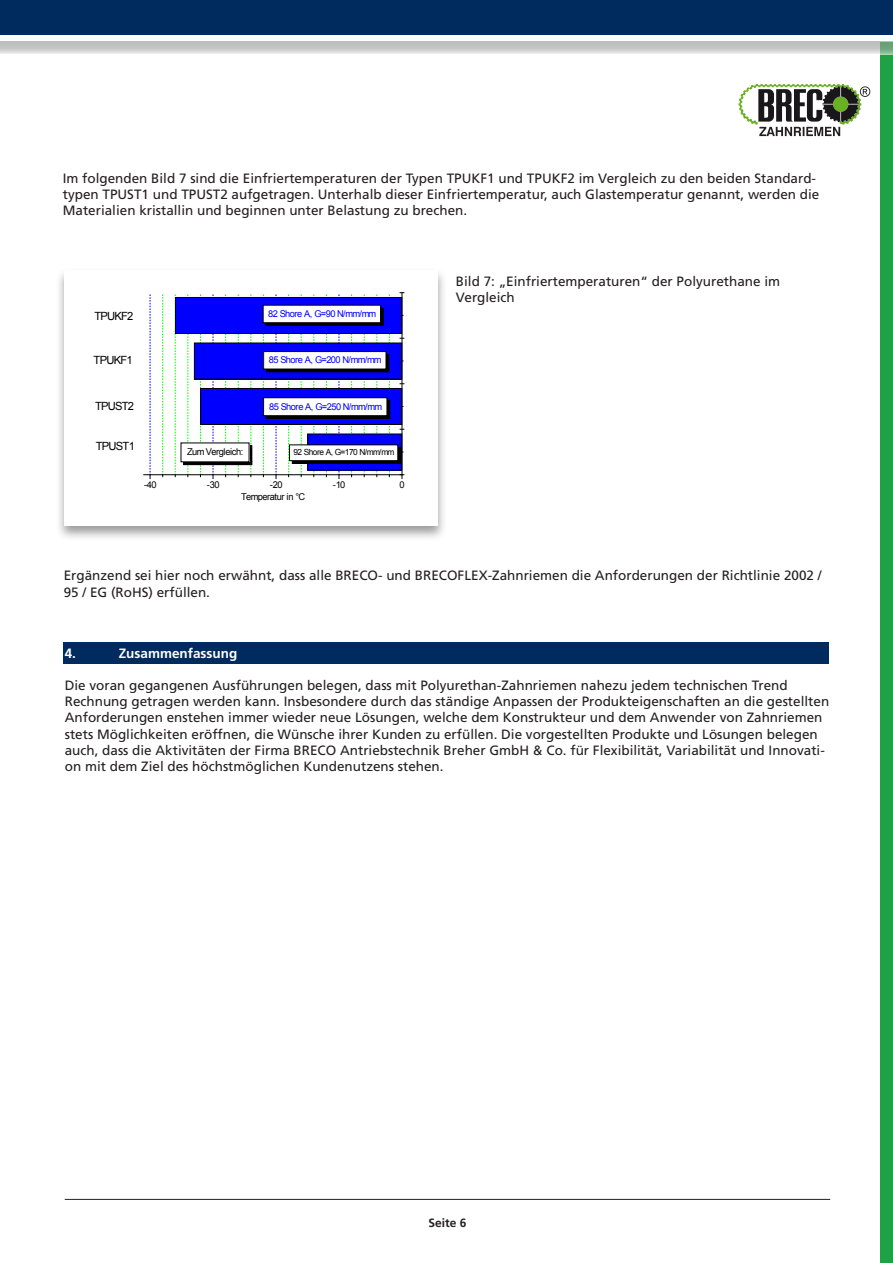
<style>
.page{position:relative;width:893px;height:1263px;background:#fff}
.page>*{position:absolute;margin:0;border:0;box-sizing:border-box;transform-origin:0 0}
.t1{font:13.5px/16.2px "Frutiger";color:#231f20}
.t2{font:700 13.5px "Frutiger";color:#fff}
.t3{font:700 12px "Frutiger";color:#231f20}
.t4{font:11.25px "Arial";letter-spacing:-.07em;color:#000}
.t5{font:9.45px "Arial";letter-spacing:-.06em;color:#00f}
.t6{font:9.45px "Arial";letter-spacing:-.06em;color:#000}
.t7{font:8.4px "Arial";letter-spacing:-.065em;color:#000}
</style>
<div class="page">
<hr style="left:65px;top:1199px;width:765px;height:1px;background:#231f20">
<div style="left:63px;top:642px;width:765px;height:21px;background:#002b5f"></div>
<div style="left:55px;top:268px;width:392px;height:273px;background:#231f20;opacity:.45"></div>
<div style="left:64px;top:270px;width:374px;height:255px;background:#fff"></div>
<div style="left:308px;top:434px;width:94px;height:36px;background:#00f"></div>
<div style="left:201px;top:388px;width:201px;height:36px;background:#00f"></div>
<div style="left:200px;top:388px;width:202px;height:37px;border:1px solid #000"></div>
<div style="left:194px;top:343px;width:208px;height:36px;background:#00f"></div>
<div style="left:175px;top:297px;width:227px;height:36px;background:#00f"></div>
<div style="left:175px;top:297px;width:227px;height:37px;border:1px solid #000"></div>
<hr style="left:402px;top:293px;width:1px;height:182px;background:#000">
<svg style="left:150px;top:295px;width:1px;height:183px"></svg>
<svg style="left:162px;top:295px;width:1px;height:182px"></svg>
<svg style="left:175px;top:295px;width:1px;height:182px"></svg>
<svg style="left:187px;top:295px;width:2px;height:182px"></svg>
<svg style="left:200px;top:295px;width:1px;height:182px"></svg>
<svg style="left:213px;top:295px;width:1px;height:183px"></svg>
<svg style="left:225px;top:295px;width:1px;height:182px"></svg>
<svg style="left:238px;top:295px;width:1px;height:182px"></svg>
<svg style="left:250px;top:295px;width:2px;height:182px"></svg>
<svg style="left:263px;top:295px;width:1px;height:182px"></svg>
<svg style="left:276px;top:295px;width:1px;height:183px"></svg>
<svg style="left:288px;top:295px;width:1px;height:182px"></svg>
<svg style="left:301px;top:295px;width:1px;height:182px"></svg>
<svg style="left:313px;top:295px;width:2px;height:182px"></svg>
<svg style="left:326px;top:295px;width:1px;height:182px"></svg>
<svg style="left:339px;top:295px;width:1px;height:183px"></svg>
<svg style="left:351px;top:295px;width:1px;height:182px"></svg>
<svg style="left:364px;top:295px;width:1px;height:182px"></svg>
<svg style="left:376px;top:295px;width:2px;height:182px"></svg>
<svg style="left:389px;top:295px;width:1px;height:182px"></svg>
<hr style="left:144px;top:474px;width:258px;height:1px;background:#000">
<div style="left:184px;top:462px;width:68px;height:3px;border:1px solid #000"></div>
<div style="left:249px;top:445px;width:3px;height:17px;border:1px solid #000"></div>
<div style="left:181px;top:443px;width:68px;height:19px;background:#fff"></div>
<div style="left:266px;top:415px;width:124px;height:4px;border:1px solid #000"></div>
<div style="left:387px;top:400px;width:3px;height:16px;border:1px solid #000"></div>
<div style="left:264px;top:398px;width:123px;height:18px;background:#fff"></div>
<div style="left:263px;top:397px;width:124px;height:19px;border:1px solid #000"></div>
<div style="left:292px;top:460px;width:109px;height:4px;border:1px solid #000"></div>
<svg style="left:401px;top:448px;width:2px;height:13px"></svg>
<div style="left:397px;top:447px;width:4px;height:14px;border:1px solid #000"></div>
<div style="left:289px;top:445px;width:109px;height:16px;background:#fff"></div>
<div style="left:289px;top:445px;width:109px;height:16px;border:1px solid #000"></div>
<div style="left:266px;top:369px;width:123px;height:3px;border:1px solid #000"></div>
<div style="left:386px;top:354px;width:3px;height:15px;border:1px solid #000"></div>
<div style="left:264px;top:352px;width:122px;height:17px;background:#fff"></div>
<div style="left:263px;top:351px;width:123px;height:18px;border:1px solid #000"></div>
<div style="left:266px;top:322px;width:118px;height:4px;border:1px solid #000"></div>
<div style="left:380px;top:308px;width:4px;height:15px;border:1px solid #000"></div>
<div style="left:263px;top:305px;width:117px;height:18px;background:#fff"></div>
<div style="left:263px;top:305px;width:118px;height:18px;border:1px solid #000"></div>
<div style="left:880px;top:42px;width:13px;height:1221px;background:#1fa245"></div>
<div style="left:0;top:0;width:893px;height:34px;background:#002b5f"></div>
<svg style="left:0;top:42px;width:893px;height:12px;background:#cbcccb"></svg>
<svg style="left:738px;top:84px;width:132px;height:52px"></svg>
<p class="t1" style="left:63px;top:170px;width:758px">Im folgenden Bild 7 sind die Einfriertemperaturen der Typen TPUKF1 und TPUKF2 im Vergleich zu den beiden Standard&shy;typen TPUST1 und TPUST2 aufgetragen. Unterhalb dieser Einfriertemperatur, auch Glastemperatur genannt, werden die<br>Materialien kristallin und beginnen unter Belastung zu brechen.</p>
<p class="t1" style="left:456px;top:273px;width:326px">Bild 7: „Einfriertemperaturen“ der Polyurethane im<br>Vergleich</p>
<p class="t4" style="left:94px;top:308px;width:41px">TPUKF2</p>
<p class="t5" style="left:268px;top:307px;width:110px">82 Shore A, G=90 N/mm/mm</p>
<p class="t4" style="left:94px;top:352px;width:41px">TPUKF1</p>
<p class="t5" style="left:269px;top:354px;width:114px">85 Shore A, G=200 N/mm/mm</p>
<p class="t4" style="left:95px;top:398px;width:41px">TPUST2</p>
<p class="t4" style="left:96px;top:439px;width:41px">TPUST1</p>
<p class="t6" style="left:187px;top:446px;width:58px">Zum Vergleich:</p>
<p class="t5" style="left:269px;top:400px;width:114px">85 Shore A, G=250 N/mm/mm</p>
<p class="t7" style="left:293px;top:447px;width:102px">92 Shore A, G=170 N/mm/mm</p>
<p class="t6" style="left:144px;top:478px;width:14px">-40</p>
<p class="t6" style="left:207px;top:478px;width:14px">-30</p>
<p class="t6" style="left:270px;top:478px;width:14px">-20</p>
<p class="t6" style="left:333px;top:478px;width:14px">-10</p>
<p class="t6" style="left:400px;top:478px;width:7px">0</p>
<p class="t6" style="left:241px;top:491px;width:66px">Temperatur in °C</p>
<p class="t1" style="left:64px;top:567px;width:759px">Ergänzend sei hier noch erwähnt, dass alle BRECO- und BRECOFLEX-Zahnriemen die Anforderungen der Richtlinie 2002 /<br>95 / EG (RoHS) erfüllen.</p>
<p class="t2" style="left:65px;top:645px;width:13px">4.</p>
<p class="t2" style="left:119px;top:645px;width:120px">Zusammenfassung</p>
<p class="t1" style="left:65px;top:677px;width:766px">Die voran gegangenen Ausführungen belegen, dass mit Polyurethan-Zahnriemen nahezu jedem technischen Trend Rechnung getragen werden kann. Insbesondere durch das ständige Anpassen der Produkteigenschaften an die gestellten Anforderungen enstehen immer wieder neue Lösungen, welche dem Konstrukteur und dem Anwender von Zahnriemen stets Möglichkeiten eröffnen, die Wünsche ihrer Kunden zu erfüllen. Die vorgestellten Produkte und Lösungen belegen auch, dass die Aktivitäten der Firma BRECO Antriebstechnik Breher GmbH &amp; Co. für Flexibilität, Variabilität und Innovati&shy;on mit dem Ziel des höchstmöglichen Kundenutzens stehen.</p>
<p class="t3" style="left:428px;top:1216px;width:40px">Seite 6</p>
</div>
